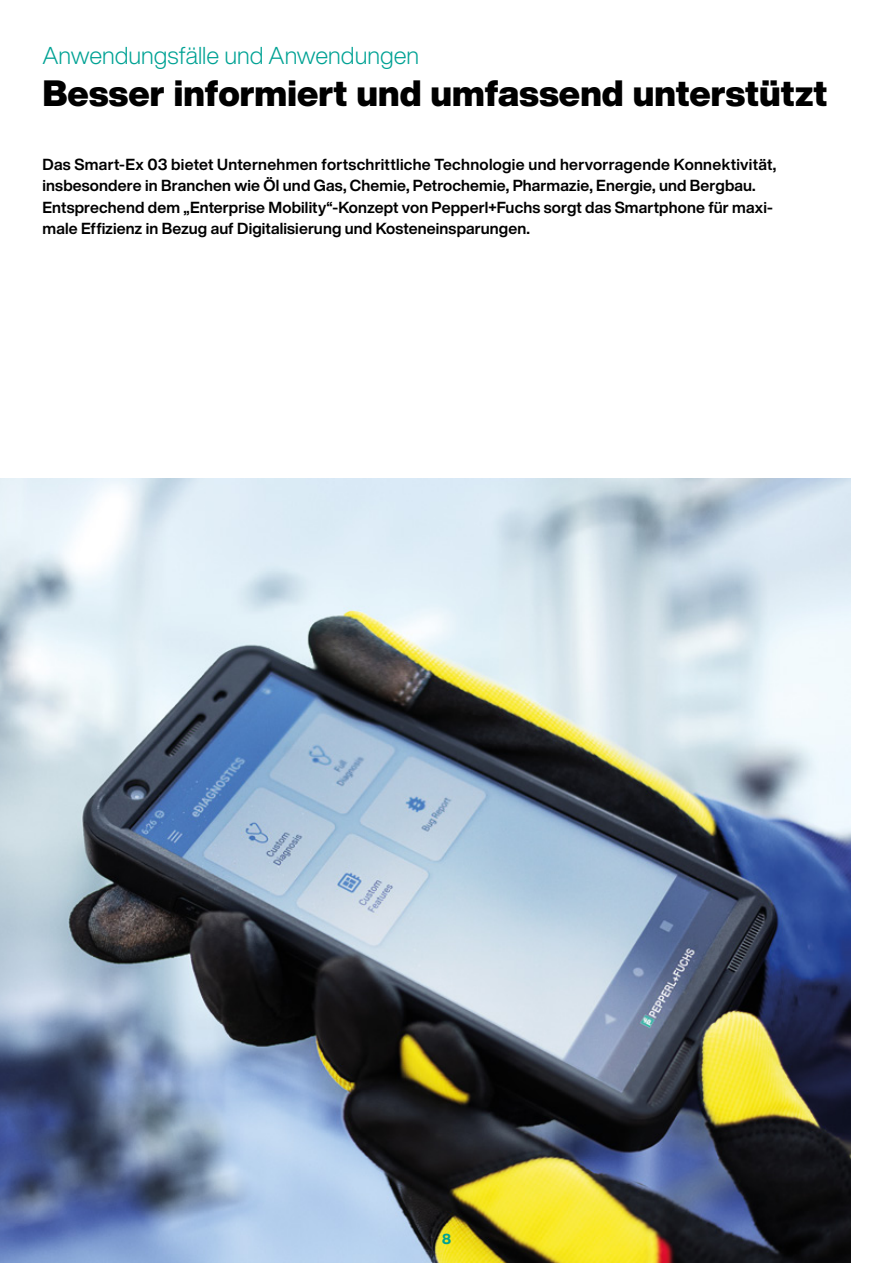
<style>
.page{position:relative;width:893px;height:1263px;background:#fff}
.page>*{position:absolute;margin:0;border:0;box-sizing:border-box;transform-origin:0 0}
.t1{font:900 36px "Helvetica Now Display";color:#000}
.t2{font:300 24px "Helvetica Now Display";color:#00a294}
.t3{font:700 15.75px/21.3px "Helvetica Now Display";letter-spacing:.01em;color:#000}
.t4{font:800 14.25px "Helvetica Now Display";color:#00a294}
</style>
<div class="page">
<img style="left:0;top:478px;width:850px;height:785px">
<h2 class="t2" style="left:43px;top:39px;width:378px">Anwendungsfälle und Anwendungen</h2>
<h1 class="t1" style="left:43px;top:68px;width:786px">Besser informiert und umfassend unterstützt</h1>
<p class="t3" style="left:43px;top:154px;width:735px">Das Smart-Ex 03 bietet Unternehmen fortschrittliche Technologie und hervorragende Konnektivität, insbesondere in Branchen wie Öl und Gas, Chemie, Petrochemie, Pharmazie, Energie, und Bergbau.<br>Entsprechend dem „Enterprise Mobility“-Konzept von Pepperl+Fuchs sorgt das Smartphone für maxi&shy;male Effizienz in Bezug auf Digitalisierung und Kosteneinsparungen.</p>
<p class="t4" style="left:442px;top:1229px;width:10px">8</p>
</div>
